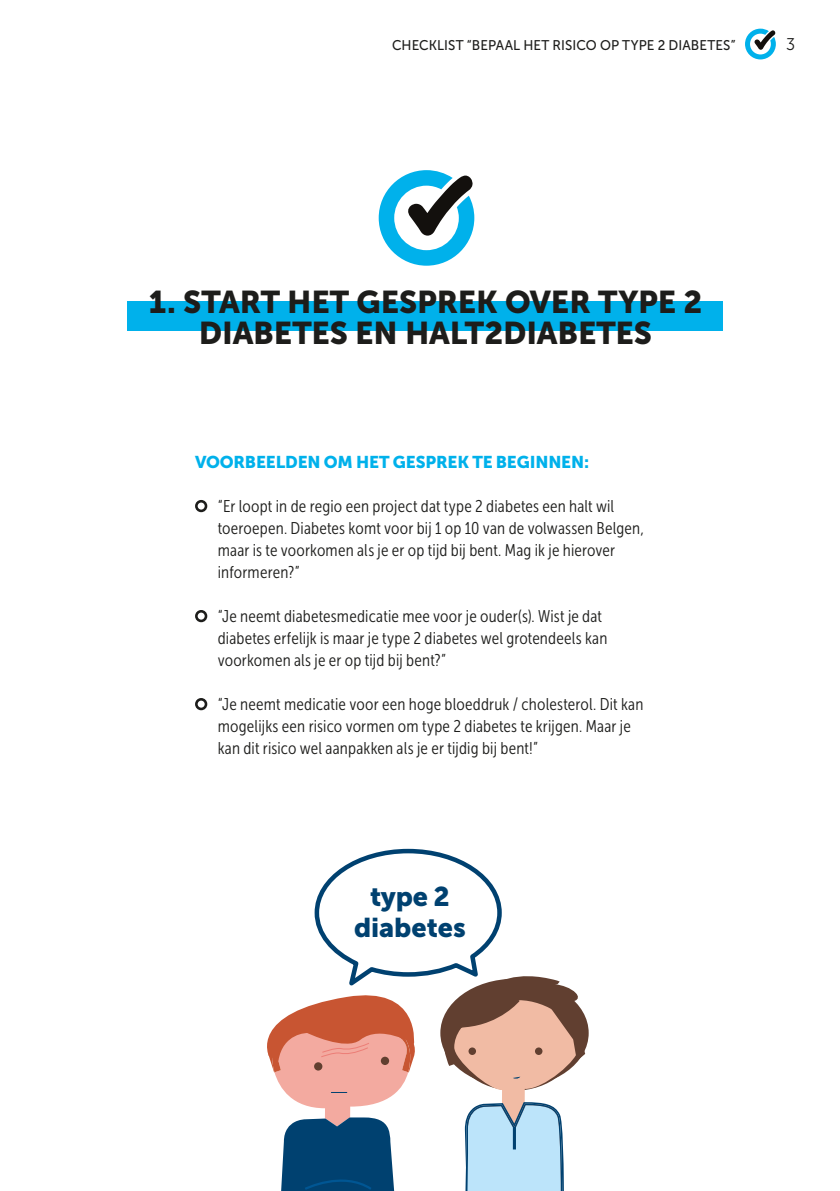
<style>
.page{position:relative;width:840px;height:1191px;background:#fff}
.page>*{position:absolute;margin:0;border:0;box-sizing:border-box;transform-origin:0 0}
.t1{font:31.4px/31.4px "Museo Sans 900";letter-spacing:-.005em;color:#1d1d1b;text-align:center}
.t2{font:27px "Museo Sans 900";color:#004170}
.t3{font:17px/22px "Museo Sans Cond 300";letter-spacing:.01em;color:#1d1d1b}
.t4{font:17px "Museo Sans 900";letter-spacing:-.01em;color:#00b1eb}
.t5{font:17px "Museo Sans 300";color:#1d1d1b;scale:.95 1}
.t6{font:14px "Museo Sans 500";letter-spacing:.01em;color:#1d1d1b;scale:.95 1}
</style>
<div class="page">
<svg style="left:745px;top:29px;width:30px;height:30px"></svg>
<div style="left:195px;top:500px;width:12px;height:12px;border:3px solid #1d1d1b;border-radius:50%"></div>
<div style="left:195px;top:610px;width:12px;height:12px;border:3px solid #1d1d1b;border-radius:50%"></div>
<div style="left:195px;top:698px;width:12px;height:12px;border:3px solid #1d1d1b;border-radius:50%"></div>
<div style="left:127px;top:301px;width:595px;height:29px;background:#00b1eb"></div>
<svg style="left:378px;top:170px;width:96px;height:96px"></svg>
<svg style="left:267px;top:848px;width:321px;height:343px"></svg>
<p class="t6" style="left:392px;top:37px;width:363px">CHECKLIST “BEPAAL HET RISICO OP TYPE 2 DIABETES”</p>
<p class="t5" style="left:785px;top:35px;width:11px">3</p>
<h1 class="t1" style="left:149px;top:286px;width:554px">1. START HET GESPREK OVER TYPE 2<br>DIABETES EN HALT2DIABETES</h1>
<p class="t4" style="left:195px;top:452px;width:395px">VOORBEELDEN OM HET GESPREK TE BEGINNEN:</p>
<p class="t3" style="left:218px;top:495px;width:427px">“Er loopt in de regio een project dat type 2 diabetes een halt wil toeroepen. Diabetes komt voor bij 1 op 10 van de volwassen Belgen, maar is te voorkomen als je er op tijd bij bent. Mag ik je hierover informeren?”</p>
<p class="t3" style="left:218px;top:605px;width:391px">“Je neemt diabetesmedicatie mee voor je ouder(s). Wist je dat diabetes erfelijk is maar je type 2 diabetes wel grotendeels kan voorkomen als je er op tijd bij bent?”</p>
<p class="t3" style="left:218px;top:693px;width:427px">“Je neemt medicatie voor een hoge bloeddruk / cholesterol. Dit kan mogelijks een risico vormen om type 2 diabetes te krijgen. Maar je kan dit risico wel aanpakken als je er tijdig bij bent!”</p>
<h2 class="t2" style="left:370px;top:881px;width:81px">type 2</h2>
<h2 class="t2" style="left:354px;top:912px;width:113px">diabetes</h2>
</div>
